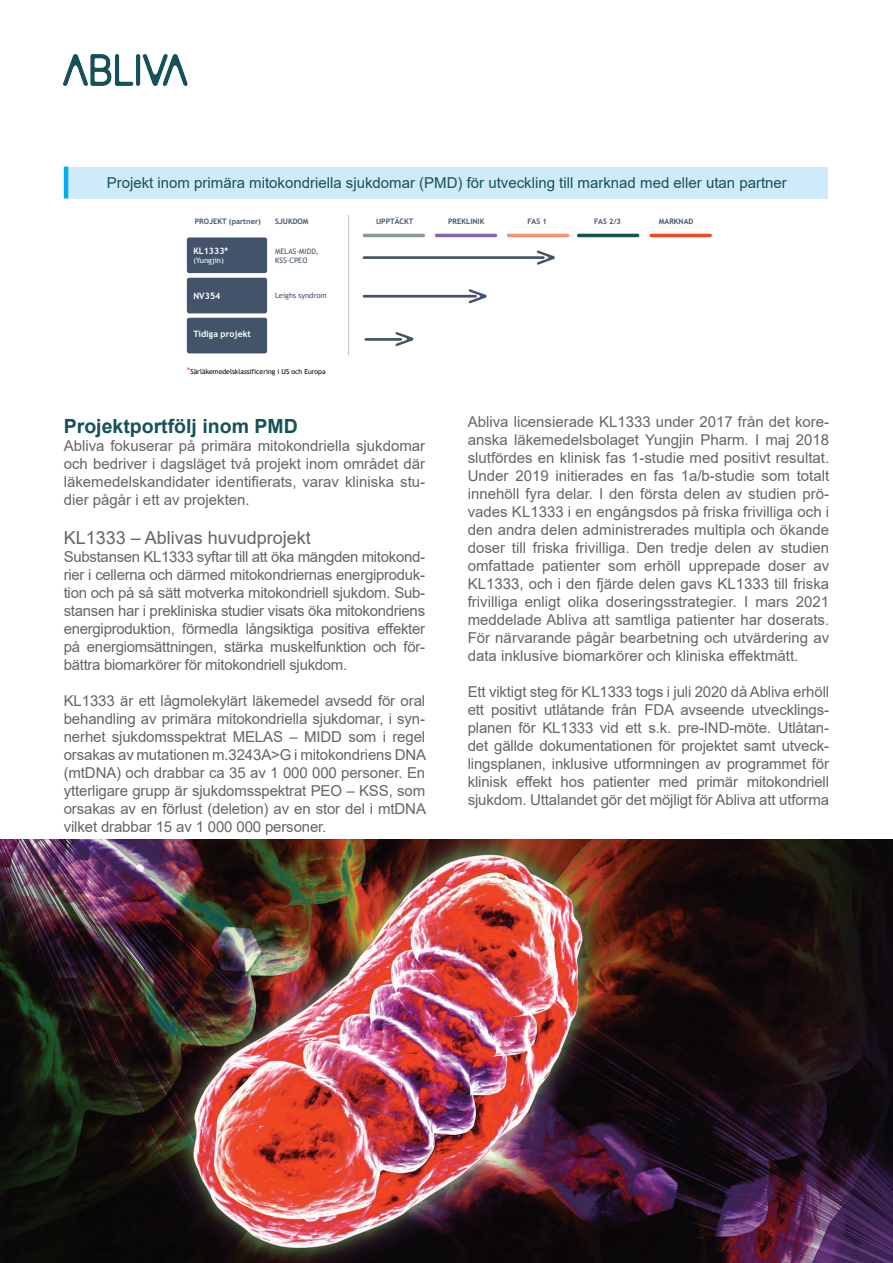
<style>
.page{position:relative;width:893px;height:1263px;background:#fff}
.page>*{position:absolute;margin:0;border:0;box-sizing:border-box;transform-origin:0 0}
.t1{font:700 19.5px "Arial";color:#155257}
.t2{font:18px "Arial";color:#656568}
.t3{font:15px/18px "Arial";letter-spacing:-.01em;color:#656568;text-align:justify}
.t4{font:15px "Arial";color:#155257}
.t5{font:700 8.85px "Trebuchet MS";color:#fff}
.t6{font:700 7.5px "Trebuchet MS";color:#43546a}
.t7{font:7.5px/9px "Trebuchet MS";color:#43546a}
.t8{font:7.5px "Trebuchet MS";color:#fff}
.t9{font:6.9px "Trebuchet MS";letter-spacing:-.005em;color:#040503}
.s1{font-size:9.45px;color:#f04822}
</style>
<div class="page">
<img style="left:64px;top:54px;width:123px;height:31px">
<div style="left:66px;top:167px;width:762px;height:31px;background:#cfebfa"></div>
<hr style="left:64px;top:167px;width:4px;height:31px;background:#00aeef">
<img style="left:0;top:840px;width:893px;height:423px">
<div style="left:187px;top:318px;width:80px;height:35px;background:#43546a;border-radius:2px"></div>
<div style="left:187px;top:278px;width:80px;height:35px;background:#43546a;border-radius:2px"></div>
<div style="left:187px;top:237px;width:80px;height:36px;background:#43546a;border-radius:2px"></div>
<hr style="left:348px;top:215px;width:1px;height:140px;background:#bcc5c4">
<svg style="left:396px;top:332px;width:17px;height:14px"></svg>
<hr style="left:365px;top:338px;width:37px;height:3px;background:#43546a">
<hr style="left:363px;top:234px;width:62px;height:3px;background:#8a9a96;border-radius:2px">
<hr style="left:435px;top:234px;width:62px;height:3px;background:#8b65ab;border-radius:2px">
<hr style="left:507px;top:234px;width:62px;height:3px;background:#f59074;border-radius:2px">
<hr style="left:577px;top:234px;width:62px;height:3px;background:#155257;border-radius:2px">
<hr style="left:649px;top:234px;width:63px;height:3px;background:#f04822;border-radius:2px">
<svg style="left:537px;top:250px;width:18px;height:15px"></svg>
<hr style="left:363px;top:256px;width:182px;height:3px;background:#43546a">
<hr style="left:363px;top:295px;width:114px;height:3px;background:#43546a">
<svg style="left:469px;top:289px;width:18px;height:14px"></svg>
<p class="t4" style="left:107px;top:173px;width:682px">Projekt inom primära mitokondriella sjukdomar (PMD) för utveckling till marknad med eller utan partner</p>
<p class="t6" style="left:195px;top:217px;width:68px">PROJEKT (partner)</p>
<p class="t6" style="left:275px;top:217px;width:35px">SJUKDOM</p>
<p class="t6" style="left:376px;top:217px;width:39px">UPPTÄCKT</p>
<p class="t6" style="left:448px;top:217px;width:38px">PREKLINIK</p>
<p class="t6" style="left:528px;top:217px;width:21px">FAS 1</p>
<p class="t6" style="left:594px;top:217px;width:28px">FAS 2/3</p>
<p class="t6" style="left:659px;top:217px;width:36px">MARKNAD</p>
<p class="t5" style="left:193px;top:245px;width:37px">KL1333*</p>
<p class="t8" style="left:193px;top:256px;width:32px">(Yungjin)</p>
<p class="t7" style="left:275px;top:247px;width:45px">MELAS-MIDD,<br>KSS-CPEO</p>
<p class="t5" style="left:193px;top:291px;width:28px">NV354</p>
<p class="t7" style="left:275px;top:291px;width:53px">Leighs syndrom</p>
<p class="t5" style="left:193px;top:328px;width:59px">Tidiga projekt</p>
<p class="t9" style="left:187px;top:368px;width:140px"><span class="s1">*</span>Särläkemedelsklassificering i US och Europa</p>
<h1 class="t1" style="left:64px;top:412px;width:236px">Projektportfölj inom PMD</h1>
<p class="t3" style="left:64px;top:436px;width:363px">Abliva fokuserar på primära mitokondriella sjukdomar och bedriver i dagsläget två projekt inom området där läkemedelskandidater identifierats, varav kliniska stu&shy;dier pågår i ett av projekten.</p>
<p class="t2" style="left:64px;top:525px;width:249px">KL1333 – Ablivas huvudprojekt</p>
<p class="t3" style="left:64px;top:548px;width:363px">Substansen KL1333 syftar till att öka mängden mitokond&shy;rier i cellerna och därmed mitokondriernas energiproduk&shy;tion och på så sätt motverka mitokondriell sjukdom. Sub&shy;stansen har i prekliniska studier visats öka mitokondriens energiproduktion, förmedla långsiktiga positiva effekter på energiomsättningen, stärka muskelfunktion och för&shy;bättra biomarkörer för mitokondriell sjukdom.</p>
<p class="t3" style="left:64px;top:692px;width:364px">KL1333 är ett lågmolekylärt läkemedel avsedd för oral behandling av primära mitokondriella sjukdomar, i syn&shy;nerhet sjukdomsspektrat MELAS – MIDD som i regel orsakas av mutationen m.3243A&gt;G i mitokondriens DNA (mtDNA) och drabbar ca 35 av 1 000 000 personer. En ytterligare grupp är sjukdomsspektrat PEO – KSS, som orsakas av en förlust (deletion) av en stor del i mtDNA vilket drabbar 15 av 1 000 000 personer.</p>
<p class="t3" style="left:468px;top:413px;width:363px">Abliva licensierade KL1333 under 2017 från det kore&shy;anska läkemedelsbolaget Yungjin Pharm. I maj 2018 slutfördes en klinisk fas 1-studie med positivt resultat.<br>Under 2019 initierades en fas 1a/b-studie som totalt innehöll fyra delar. I den första delen av studien prö&shy;vades KL1333 i en engångsdos på friska frivilliga och i den andra delen administrerades multipla och ökande doser till friska frivilliga. Den tredje delen av studien omfattade patienter som erhöll upprepade doser av KL1333, och i den fjärde delen gavs KL1333 till friska frivilliga enligt olika doseringsstrategier. I mars 2021 meddelade Abliva att samtliga patienter har doserats.<br>För närvarande pågår bearbetning och utvärdering av data inklusive biomarkörer och kliniska effektmått.</p>
<p class="t3" style="left:468px;top:683px;width:363px">Ett viktigt steg för KL1333 togs i juli 2020 då Abliva erhöll ett positivt utlåtande från FDA avseende utvecklings&shy;planen för KL1333 vid ett s.k. pre-IND-möte. Utlåtan&shy;det gällde dokumentationen för projektet samt utveck&shy;lingsplanen, inklusive utformningen av programmet för klinisk effekt hos patienter med primär mitokondriell sjukdom. Uttalandet gör det möjligt för Abliva att utforma</p>
</div>
